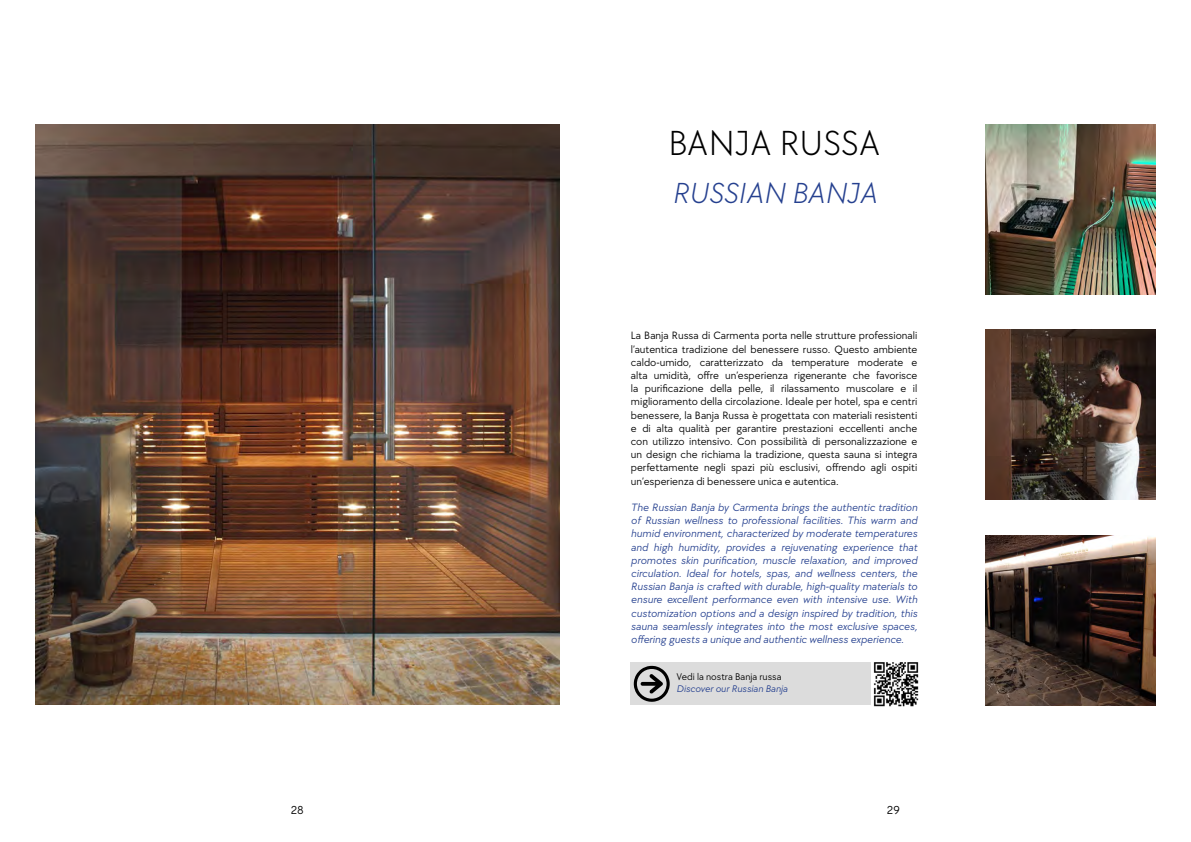
<style>
.page{position:relative;width:1191px;height:842px;background:#fff}
.page>*{position:absolute;margin:0;border:0;box-sizing:border-box;transform-origin:0 0}
.t1{font:300 36px "TT Chocolates Trl";color:#000}
.t2{font:italic 300 30px "TT Chocolates Trl";color:#25408f}
.t3{font:12px "TT Chocolates Trl";color:#000}
.t4{font:11px/13.2px "TT Chocolates Trl";color:#000;text-align:justify}
.t5{font:italic 11px/13.2px "TT Chocolates Trl";color:#25408f;text-align:justify}
.t6{font:italic 10px "TT Chocolates Trl";color:#25408f}
.t7{font:10px "TT Chocolates Trl";color:#000}
</style>
<div class="page">
<img style="left:36px;top:125px;width:523px;height:580px">
<img style="left:985px;top:329px;width:170px;height:170px">
<img style="left:985px;top:125px;width:170px;height:170px">
<img style="left:985px;top:535px;width:170px;height:170px">
<div style="left:630px;top:662px;width:287px;height:43px;background:#dcdcdc"></div>
<svg style="left:634px;top:666px;width:35px;height:36px"></svg>
<img style="left:871px;top:662px;width:48px;height:45px">
<h1 class="t1" style="left:668px;top:120px;width:211px">BANJA RUSSA</h1>
<h2 class="t2" style="left:672px;top:174px;width:206px">RUSSIAN BANJA</h2>
<p class="t4" style="left:631px;top:329px;width:288px">La Banja Russa di Carmenta porta nelle strutture professionali l’autentica tradizione del benessere russo. Questo ambiente caldo-umido, caratterizzato da temperature moderate e alta umidità, offre un’esperienza rigenerante che favorisce la purificazione della pelle, il rilassamento muscolare e il miglioramento della circolazione. Ideale per hotel, spa e centri benessere, la Banja Russa è progettata con materiali resistenti e di alta qualità per garantire prestazioni eccellenti anche con utilizzo intensivo. Con possibilità di personalizzazione e un design che richiama la tradizione, questa sauna si integra perfettamente negli spazi più esclusivi, offrendo agli ospiti un’esperienza di benessere unica e autentica.</p>
<p class="t5" style="left:631px;top:500px;width:288px">The Russian Banja by Carmenta brings the authentic tradition of Russian wellness to professional facilities. This warm and humid environment, characterized by moderate temperatures and high humidity, provides a rejuvenating experience that promotes skin purification, muscle relaxation, and improved circulation. Ideal for hotels, spas, and wellness centers, the Russian Banja is crafted with durable, high-quality materials to ensure excellent performance even with intensive use. With customization options and a design inspired by tradition, this sauna seamlessly integrates into the most exclusive spaces, offering guests a unique and authentic wellness experience.</p>
<p class="t7" style="left:676px;top:670px;width:106px">Vedi la nostra Banja russa</p>
<p class="t6" style="left:676px;top:682px;width:113px">Discover our Russian Banja</p>
<p class="t3" style="left:291px;top:802px;width:14px">28</p>
<p class="t3" style="left:887px;top:802px;width:14px">29</p>
</div>
